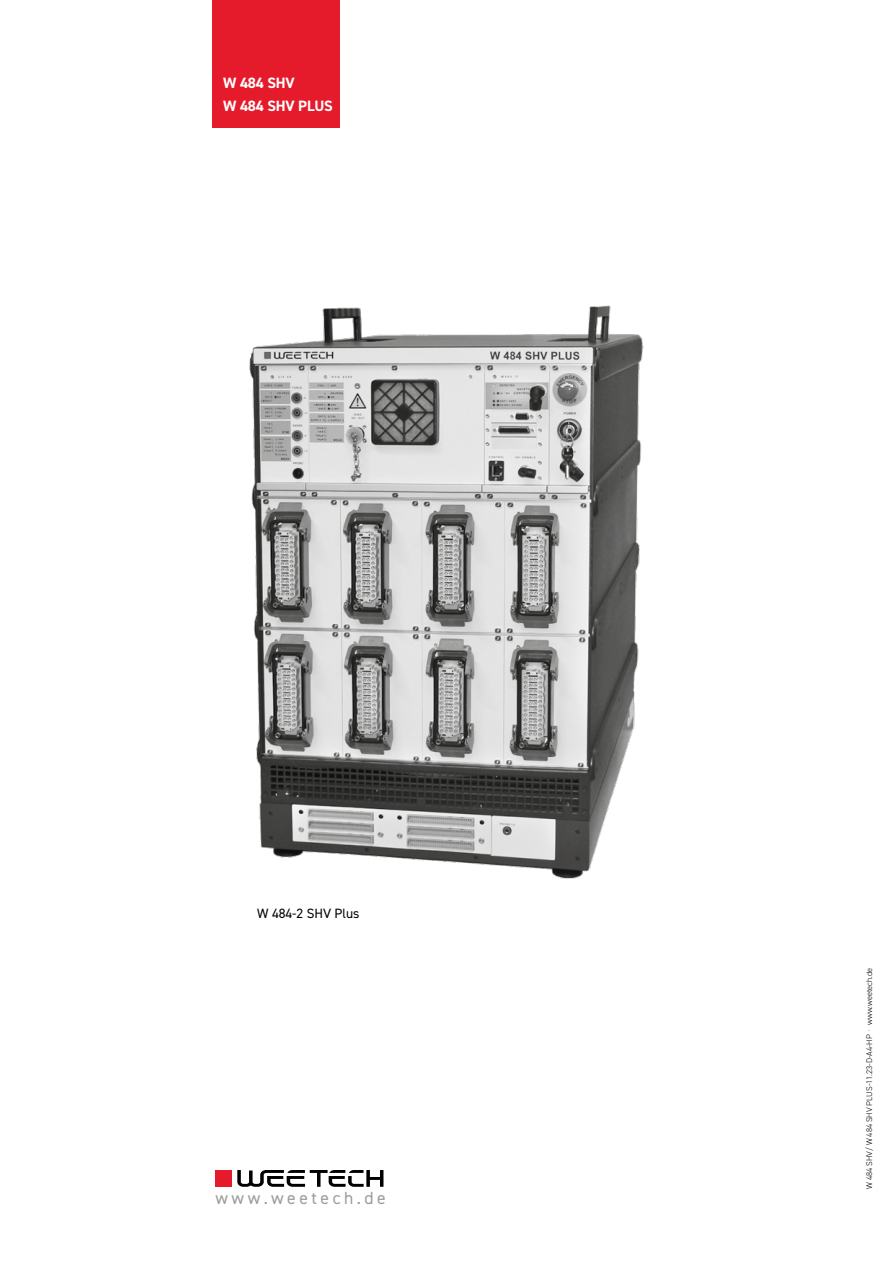
<style>
.page{position:relative;width:893px;height:1263px;background:#fff}
.page>*{position:absolute;margin:0;border:0;box-sizing:border-box;transform-origin:0 0}
.t1{font:17.55px "DIN2014";letter-spacing:.2em;color:#9d9d9c}
.t2{font:700 15px/22.5px "DIN2014";letter-spacing:-.01em;color:#fff}
.t3{font:13.5px "DIN2014";color:#000}
.t4{font:300 8.25px "DIN2014";color:#000}
</style>
<div class="page">
<div style="left:213px;top:0;width:127px;height:128px;background:#e51a2b"></div>
<div style="left:215px;top:1170px;width:17px;height:17px;background:#e51a2b"></div>
<svg style="left:237px;top:1170px;width:146px;height:17px"></svg>
<img style="left:249px;top:305px;width:395px;height:574px">
<h2 class="t2" style="left:223px;top:71px;width:111px">W 484 SHV<br>W 484 SHV PLUS</h2>
<h3 class="t3" style="left:257px;top:905px;width:104px">W 484-2 SHV Plus</h3>
<h1 class="t1" style="left:215px;top:1187px;width:172px">www.weetech.de</h1>
<p class="t4" style="left:864px;top:1189px;width:223px;rotate:-90deg">W 484 SHV/ W 484 SHV PLUS-11.23-D-A4-HP · www.weetech.de</p>
</div>
